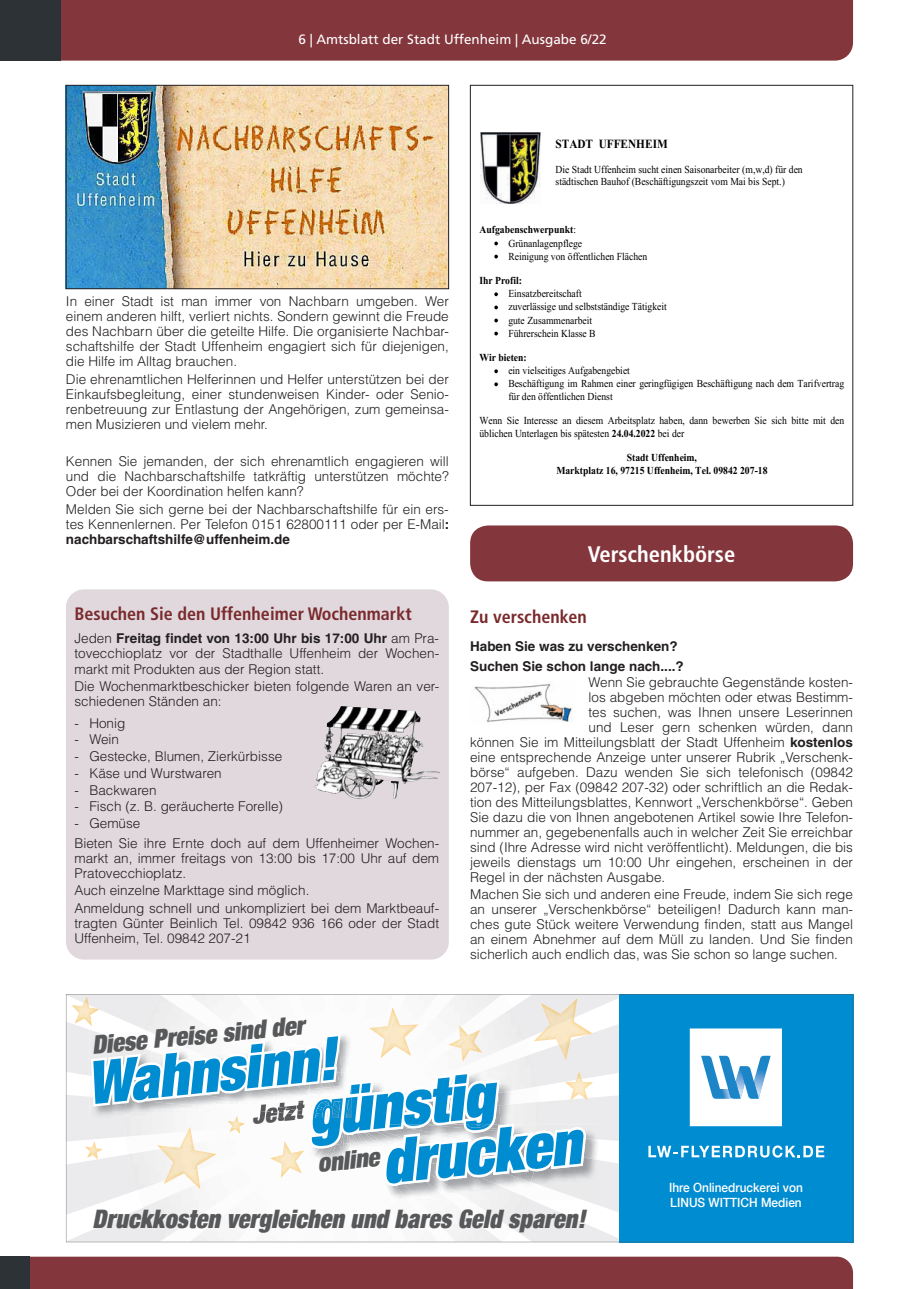
<style>
.page{position:relative;width:919px;height:1289px;background:#fff}
.page>*{position:absolute;margin:0;border:0;box-sizing:border-box;transform-origin:0 0}
.t1{font:italic 900 condensed 62.55px "Helvetica Neue LT Com";color:#008cd0;scale:.96 1}
.t2{font:italic 900 condensed 61.2px "Helvetica Neue LT Com";color:#008cd0;scale:.96 1}
.t3{font:italic 900 condensed 59.7px "Helvetica Neue LT Com";color:#008cd0;scale:.96 1}
.t4{font:italic 900 condensed 25.5px "Helvetica Neue LT Com";letter-spacing:.01em;color:#57585a;scale:.93 1}
.t5{font:italic 900 condensed 25.5px "Helvetica Neue LT Com";letter-spacing:.01em;color:#57585a;scale:.96 1}
.t6{font:700 condensed 22.5px "Frutiger LT";color:#fff}
.t7{font:700 condensed 18px "Frutiger LT";color:#7a2a2d}
.t8{font:300 13.5px/15px "Helvetica LT";color:#231f20;text-align:justify}
.t9{font:700 13.5px/20.2px "Helvetica LT";color:#231f20}
.t10{font:13.5px "Frutiger LT";color:#fff}
.t11{font:500 12.75px/15.3px "Helvetica Neue LT Com";color:#fff;scale:.93 1}
.t12{font:700 12.45px "Jvjywn Times New Roman";color:#000;scale:.9 1}
.t13{font:10.65px/13px "Ghcbrx Times New Roman";color:#000;scale:.9 1}
.t14{font:700 10.65px/12.3px "Jvjywn Times New Roman";color:#000;text-align:center;scale:.9 1}
.s1{font-weight:700}
.s2{font-family:"Ghcbrx Times New Roman";font-weight:400}
.s3{font-family:"Jvjywn Times New Roman";font-weight:700}
</style>
<div class="page">
<div style="left:30px;top:1256px;width:823px;height:32px;background:#83363c"></div>
<div style="left:0;top:1256px;width:30px;height:32px;background:#2c3235"></div>
<div style="left:61px;top:0;width:792px;height:61px;background:#83363c"></div>
<div style="left:0;top:0;width:61px;height:61px;background:#2c3235"></div>
<svg style="left:494px;top:241px;width:4px;height:4px"></svg>
<svg style="left:494px;top:255px;width:4px;height:3px"></svg>
<svg style="left:494px;top:292px;width:4px;height:4px"></svg>
<svg style="left:494px;top:305px;width:4px;height:4px"></svg>
<svg style="left:494px;top:318px;width:4px;height:4px"></svg>
<svg style="left:494px;top:332px;width:4px;height:3px"></svg>
<svg style="left:494px;top:369px;width:4px;height:4px"></svg>
<svg style="left:494px;top:382px;width:4px;height:4px"></svg>
<img style="left:480px;top:133px;width:60px;height:71px">
<div style="left:470px;top:525px;width:383px;height:56px;background:#83363c;border-radius:18px"></div>
<img style="left:474px;top:683px;width:99px;height:40px">
<img style="left:68px;top:87px;width:379px;height:200px">
<div style="left:66px;top:85px;width:383px;height:204px;border:1px solid #231f20"></div>
<div style="left:66px;top:589px;width:383px;height:370px;background:#e0d8dd;border-radius:18px"></div>
<img style="left:314px;top:707px;width:27px;height:86px">
<svg style="left:66px;top:994px;width:787px;height:248px;background:#279cd6"></svg>
<svg style="left:66px;top:994px;width:553px;height:247px"></svg>
<p class="t10" style="left:298px;top:32px;width:310px">6 | Amtsblatt der Stadt Uffenheim | Ausgabe 6/22</p>
<p class="t8" style="left:66px;top:294px;width:384px">In einer Stadt ist man immer von Nachbarn umgeben. Wer einem anderen hilft, verliert nichts. Sondern gewinnt die Freude des Nachbarn über die geteilte Hilfe. Die organisierte Nachbar&shy;schaftshilfe der Stadt Uffenheim engagiert sich für diejenigen, die Hilfe im Alltag brauchen.</p>
<p class="t8" style="left:66px;top:372px;width:384px">Die ehrenamtlichen Helferinnen und Helfer unterstützen bei der Einkaufsbegleitung, einer stundenweisen Kinder- oder Senio&shy;renbetreuung zur Entlastung der Angehörigen, zum gemeinsa&shy;men Musizieren und vielem mehr.</p>
<p class="t8" style="left:66px;top:453px;width:384px">Kennen Sie jemanden, der sich ehrenamtlich engagieren will und die Nachbarschaftshilfe tatkräftig unterstützen möchte?<br>Oder bei der Koordination helfen kann?</p>
<p class="t8" style="left:66px;top:501px;width:385px">Melden Sie sich gerne bei der Nachbarschaftshilfe für ein ers&shy;tes Kennenlernen. Per Telefon 0151 62800111 oder per E-Mail<span class="s1">: nachbarschaftshilfe@uffenheim.de</span></p>
<h3 class="t7" style="left:74px;top:603px;width:339px">Besuchen Sie den Uffenheimer Wochenmarkt</h3>
<p class="t8" style="left:74px;top:631px;width:366px">Jeden <span class="s1">Freitag findet von 13:00 Uhr bis 17:00 Uhr</span> am Pra&shy;tovecchioplatz vor der Stadthalle Uffenheim der Wochen&shy;markt mit Produkten aus der Region statt.</p>
<p class="t8" style="left:74px;top:678px;width:366px">Die Wochenmarktbeschicker bieten folgende Waren an ver&shy;schiedenen Ständen an:</p>
<p class="t8" style="left:74px;top:715px;width:52px">- Honig</p>
<p class="t8" style="left:74px;top:732px;width:46px">- Wein</p>
<p class="t8" style="left:74px;top:748px;width:209px">- Gestecke, Blumen, Zierkürbisse</p>
<p class="t8" style="left:74px;top:765px;width:149px">- Käse und Wurstwaren</p>
<p class="t8" style="left:74px;top:782px;width:84px">- Backwaren</p>
<p class="t8" style="left:74px;top:799px;width:210px">- Fisch (z. B. geräucherte Forelle)</p>
<p class="t8" style="left:74px;top:813px;width:366px;line-height:20.1px">- Gemüse<br>Bieten Sie ihre Ernte doch auf dem Uffenheimer Wochen-</p>
<p class="t8" style="left:74px;top:850px;width:366px">markt an, immer freitags von 13:00 bis 17:00 Uhr auf dem<br>Pratovecchioplatz.</p>
<p class="t8" style="left:74px;top:881px;width:366px;line-height:17.1px">Auch einzelne Markttage sind möglich.<br>Anmeldung schnell und unkompliziert bei dem Marktbeauf-</p>
<p class="t8" style="left:74px;top:915px;width:366px">tragten Günter Beinlich Tel. 09842 936 166 oder der Stadt<br>Uffenheim, Tel. 09842 207-21</p>
<p class="t12" style="left:555px;top:135px;width:126px">STADT UFFENHEIM</p>
<p class="t13" style="left:555px;top:163px;width:276px;line-height:12.3px">Die Stadt Uffenheim sucht einen Saisonarbeiter (m,w,d) für den städtischen Bauhof (Beschäftigungszeit vom Mai bis Sept.)</p>
<p class="t14" style="left:479px;top:223px;width:109px">Aufgabenschwerpunkt<span class="s2">:</span></p>
<p class="t13" style="left:508px;top:236px;width:156px">Grünanlagenpflege<br>Reinigung von öffentlichen Flächen</p>
<p class="t14" style="left:479px;top:274px;width:49px">Ihr Profil:</p>
<p class="t13" style="left:508px;top:287px;width:177px">Einsatzbereitschaft<br>zuverlässige und selbstständige Tätigkeit gute Zusammenarbeit<br>Führerschein Klasse B</p>
<p class="t14" style="left:479px;top:351px;width:54px">Wir bieten:</p>
<p class="t13" style="left:508px;top:364px;width:374px">ein vielseitiges Aufgabengebiet<br>Beschäftigung im Rahmen einer geringfügigen Beschäftigung nach dem Tarifvertrag für den öffentlichen Dienst</p>
<p class="t13" style="left:479px;top:414px;width:407px;line-height:12.3px">Wenn Sie Interesse an diesem Arbeitsplatz haben, dann bewerben Sie sich bitte mit den üblichen Unterlagen bis spätesten <span class="s3">24.04.2022</span> bei der</p>
<p class="t14" style="left:556px;top:451px;width:236px">Stadt Uffenheim,<br>Marktplatz 16, 97215 Uffenheim, Tel. 09842 207-18</p>
<h3 class="t6" style="left:587px;top:540px;width:149px">Verschenkbörse</h3>
<h3 class="t7" style="left:470px;top:606px;width:118px">Zu verschenken</h3>
<p class="t9" style="left:470px;top:635px;width:215px">Haben Sie was zu verschenken?<br>Suchen Sie schon lange nach....?</p>
<p class="t8" style="left:588px;top:674px;width:266px">Wenn Sie gebrauchte Gegenstände kosten-</p>
<p class="t8" style="left:588px;top:689px;width:266px">los abgeben möchten oder etwas Bestimm-</p>
<p class="t8" style="left:588px;top:704px;width:266px">tes suchen, was Ihnen unsere Leserinnen</p>
<p class="t8" style="left:588px;top:719px;width:266px">und Leser gern schenken würden, dann</p>
<p class="t8" style="left:470px;top:734px;width:384px">können Sie im Mitteilungsblatt der Stadt Uffenheim <span class="s1">kostenlos</span></p>
<p class="t8" style="left:470px;top:749px;width:384px">eine entsprechende Anzeige unter unserer Rubrik „Verschenk-</p>
<p class="t8" style="left:470px;top:764px;width:384px">börse“ aufgeben. Dazu wenden Sie sich telefonisch (09842</p>
<p class="t8" style="left:470px;top:779px;width:384px">207-12), per Fax (09842 207-32) oder schriftlich an die Redak-</p>
<p class="t8" style="left:470px;top:794px;width:384px">tion des Mitteilungsblattes, Kennwort „Verschenkbörse“. Geben</p>
<p class="t8" style="left:470px;top:809px;width:384px">Sie dazu die von Ihnen angebotenen Artikel sowie Ihre Telefon-</p>
<p class="t8" style="left:470px;top:824px;width:384px">nummer an, gegebenenfalls auch in welcher Zeit Sie erreichbar</p>
<p class="t8" style="left:470px;top:839px;width:384px">sind (Ihre Adresse wird nicht veröffentlicht). Meldungen, die bis</p>
<p class="t8" style="left:470px;top:854px;width:384px">jeweils dienstags um 10:00 Uhr eingehen, erscheinen in der</p>
<p class="t8" style="left:470px;top:869px;width:197px">Regel in der nächsten Ausgabe.</p>
<p class="t8" style="left:470px;top:886px;width:384px">Machen Sie sich und anderen eine Freude, indem Sie sich rege an unserer „Verschenkbörse“ beteiligen! Dadurch kann man&shy;ches gute Stück weitere Verwendung finden, statt aus Mangel an einem Abnehmer auf dem Müll zu landen. Und Sie finden sicherlich auch endlich das, was Sie schon so lange suchen.</p>
<h3 class="t5" style="left:90px;top:1028px;width:223px;rotate:-5deg">Diese Preise sind der</h3>
<h3 class="t3" style="left:83px;top:1046px;width:262px;rotate:-6deg">Wahnsinn!</h3>
<h3 class="t5" style="left:250px;top:1098px;width:54px;rotate:-6deg">Jetzt</h3>
<h1 class="t1" style="left:303px;top:1074px;width:195px;rotate:-6deg">günstig</h1>
<h3 class="t5" style="left:316px;top:1147px;width:66px;rotate:-6deg">online</h3>
<h2 class="t2" style="left:378px;top:1123px;width:209px;rotate:-6deg">drucken</h2>
<h3 class="t4" style="left:92px;top:1203px;width:531px">Druckkosten vergleichen und bares Geld sparen!</h3>
<p class="t11" style="left:669px;top:1179px;width:145px">Ihre Onlinedruckerei von<br>LINUS WITTICH Medien</p>
</div>
